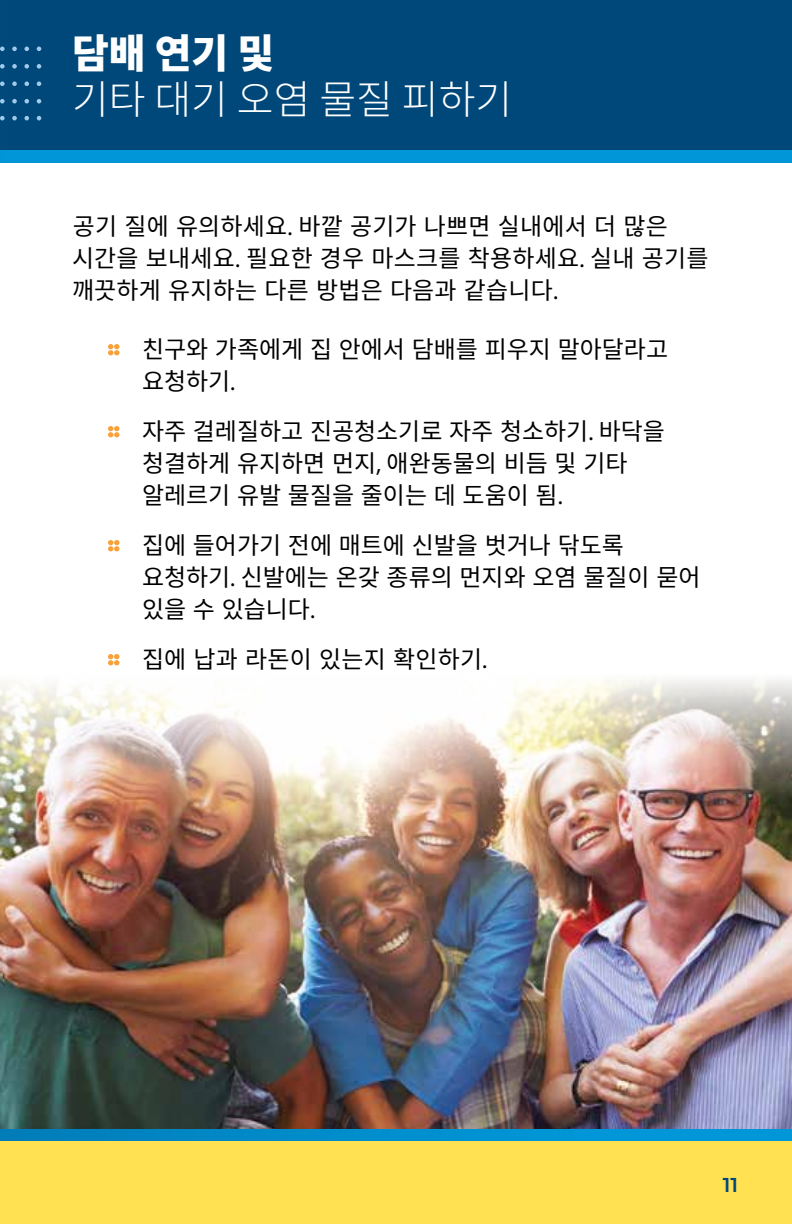
<style>
.page{position:relative;width:792px;height:1224px;background:#fff}
.page>*{position:absolute;margin:0;border:0;box-sizing:border-box;transform-origin:0 0}
.t1{font:300 40px/46px "Noto Sans CJ Kkr";color:#fff}
.t2{font:24px/32px "Noto Sans CJ Kkr";color:#000}
.t3{font:600 20px "Montserrat";color:#004879}
.s1{font-weight:900}
.s2{font-family:"Myriad Pro"}
</style>
<div class="page">
<div style="left:0;top:0;width:792px;height:153px;background:#004879"></div>
<div style="left:0;top:151px;width:792px;height:11px;background:#0096d7"></div>
<div style="left:0;top:1135px;width:792px;height:89px;background:#ffe152"></div>
<svg style="left:24px;top:64px;width:5px;height:5px"></svg>
<svg style="left:24px;top:81px;width:5px;height:5px"></svg>
<svg style="left:24px;top:99px;width:5px;height:5px"></svg>
<svg style="left:24px;top:47px;width:5px;height:4px"></svg>
<svg style="left:37px;top:64px;width:4px;height:5px"></svg>
<svg style="left:37px;top:81px;width:4px;height:5px"></svg>
<svg style="left:37px;top:99px;width:4px;height:5px"></svg>
<svg style="left:37px;top:47px;width:4px;height:4px"></svg>
<svg style="left:0;top:64px;width:5px;height:5px"></svg>
<svg style="left:0;top:81px;width:5px;height:5px"></svg>
<svg style="left:0;top:99px;width:5px;height:5px"></svg>
<svg style="left:0;top:47px;width:5px;height:4px"></svg>
<svg style="left:12px;top:64px;width:5px;height:5px"></svg>
<svg style="left:12px;top:81px;width:5px;height:5px"></svg>
<svg style="left:12px;top:99px;width:5px;height:5px"></svg>
<svg style="left:12px;top:47px;width:5px;height:4px"></svg>
<svg style="left:24px;top:116px;width:5px;height:4px"></svg>
<svg style="left:37px;top:116px;width:4px;height:4px"></svg>
<svg style="left:0;top:116px;width:5px;height:4px"></svg>
<svg style="left:12px;top:116px;width:5px;height:4px"></svg>
<svg style="left:108px;top:344px;width:12px;height:11px"></svg>
<svg style="left:108px;top:426px;width:12px;height:11px"></svg>
<svg style="left:108px;top:540px;width:12px;height:11px"></svg>
<img style="left:0;top:654px;width:792px;height:475px">
<svg style="left:0;top:1129px;width:792px;height:12px;background:#008dcc"></svg>
<h2 class="t1" style="left:72px;top:31px;width:442px"><span class="s1">담배 연기 및<br></span>기타 대기 오염 물질 피하기</h2>
<p class="t2" style="left:72px;top:211px;width:638px">공기 질에 유의하세요<span class="s2">.</span> 바깥 공기가 나쁘면 실내에서 더 많은 시간을 보내세요<span class="s2">.</span> 필요한 경우 마스크를 착용하세요<span class="s2">.</span> 실내 공기를 깨끗하게 유지하는 다른 방법은 다음과 같습니다<span class="s2">.</span></p>
<p class="t2" style="left:142px;top:334px;width:528px">친구와 가족에게 집 안에서 담배를 피우지 말아달라고 요청하기<span class="s2">.</span></p>
<p class="t2" style="left:142px;top:416px;width:524px">자주 걸레질하고 진공청소기로 자주 청소하기<span class="s2">.</span> 바닥을 청결하게 유지하면 먼지<span class="s2">,</span> 애완동물의 비듬 및 기타 알레르기 유발 물질을 줄이는 데 도움이 됨<span class="s2">.</span></p>
<p class="t2" style="left:142px;top:530px;width:560px">집에 들어가기 전에 매트에 신발을 벗거나 닦도록 요청하기<span class="s2">.</span> 신발에는 온갖 종류의 먼지와 오염 물질이 묻어 있을 수 있습니다<span class="s2">.</span></p>
<p class="t2" style="left:142px;top:644px;width:347px">집에 납과 라돈이 있는지 확인하기<span class="s2">.</span></p>
<p class="t3" style="left:723px;top:1171px;width:17px">11</p>
</div>
